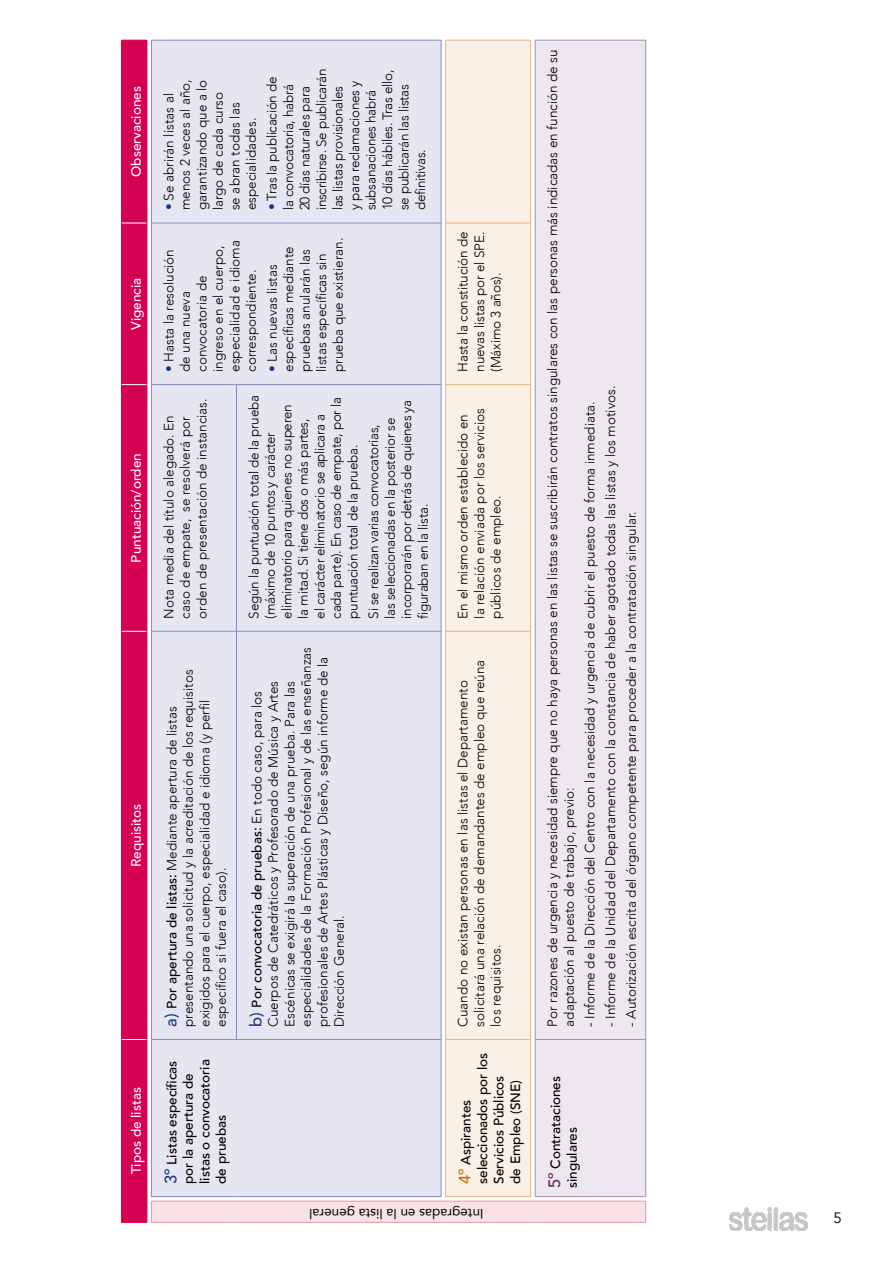
<style>
.page{position:relative;width:893px;height:1263px;background:#fff}
.page>*{position:absolute;margin:0;border:0;box-sizing:border-box;transform-origin:0 0}
.t1{font:15px "Avenir";color:#000}
.t2{font:300 13.5px/16.5px "Avenir";color:#000}
.t3{font:300 13.5px/16.5px "Avenir";letter-spacing:-.02em;color:#000}
.t4{font:500 13.5px/16.5px "Avenir";color:#000}
.t5{font:500 13.5px "Avenir";color:#fff}
.t6{font:13.5px "Avenir";color:#000}
.s1{color:#14387f}
.s2{font-weight:500;font-size:16.5px;color:#14387f}
.s3{font-weight:500}
.s4{font-size:16.5px;color:#14387f}
.s5{font-size:16.5px;color:#c96b0f}
.s6{font-size:16.5px;color:#68236b}
</style>
<div class="page">
<img style="left:729px;top:1208px;width:79px;height:22px">
<div style="left:151px;top:1201px;width:495px;height:21px;background:#f9e2e5"></div>
<div style="left:152px;top:41px;width:289px;height:1155px;background:#e6e6f3"></div>
<svg style="left:446px;top:41px;width:84px;height:1155px;background:#faeee3"></svg>
<div style="left:536px;top:41px;width:109px;height:1155px;background:#ede7f0"></div>
<hr style="left:535px;top:1039px;width:110px;height:1px;background:#ac88ae">
<hr style="left:535px;top:1039px;width:1px;height:158px;background:#ac88ae">
<hr style="left:535px;top:1196px;width:110px;height:1px;background:#ac88ae">
<hr style="left:535px;top:631px;width:1px;height:408px;background:#ac88ae">
<hr style="left:535px;top:385px;width:1px;height:246px;background:#ac88ae">
<hr style="left:535px;top:223px;width:1px;height:162px;background:#ac88ae">
<hr style="left:535px;top:40px;width:1px;height:183px;background:#ac88ae">
<hr style="left:535px;top:40px;width:110px;height:1px;background:#ac88ae">
<hr style="left:645px;top:1039px;width:1px;height:158px;background:#ac88ae">
<hr style="left:645px;top:631px;width:1px;height:408px;background:#ac88ae">
<hr style="left:645px;top:385px;width:1px;height:246px;background:#ac88ae">
<hr style="left:645px;top:223px;width:1px;height:162px;background:#ac88ae">
<hr style="left:645px;top:40px;width:1px;height:183px;background:#ac88ae">
<hr style="left:152px;top:1196px;width:84px;height:1px;background:#858cbc">
<hr style="left:236px;top:1196px;width:205px;height:1px;background:#858cbc">
<hr style="left:441px;top:1039px;width:1px;height:158px;background:#858cbc">
<hr style="left:152px;top:1039px;width:84px;height:1px;background:#858cbc">
<hr style="left:152px;top:631px;width:84px;height:1px;background:#858cbc">
<hr style="left:236px;top:631px;width:1px;height:409px;background:#858cbc">
<hr style="left:237px;top:1039px;width:204px;height:1px;background:#858cbc">
<hr style="left:441px;top:631px;width:1px;height:408px;background:#858cbc">
<hr style="left:236px;top:384px;width:1px;height:247px;background:#858cbc">
<hr style="left:237px;top:631px;width:204px;height:1px;background:#858cbc">
<hr style="left:441px;top:385px;width:1px;height:246px;background:#858cbc">
<hr style="left:152px;top:384px;width:84px;height:1px;background:#858cbc">
<hr style="left:237px;top:384px;width:204px;height:1px;background:#858cbc">
<hr style="left:441px;top:223px;width:1px;height:162px;background:#858cbc">
<hr style="left:152px;top:223px;width:84px;height:1px;background:#858cbc">
<hr style="left:152px;top:40px;width:84px;height:1px;background:#858cbc">
<hr style="left:236px;top:223px;width:205px;height:1px;background:#858cbc">
<hr style="left:236px;top:40px;width:205px;height:1px;background:#858cbc">
<hr style="left:441px;top:40px;width:1px;height:183px;background:#858cbc">
<hr style="left:152px;top:1222px;width:84px;height:1px;background:#ea97a4">
<hr style="left:236px;top:1222px;width:205px;height:1px;background:#ea97a4">
<hr style="left:446px;top:1222px;width:85px;height:1px;background:#ea97a4">
<hr style="left:535px;top:1222px;width:110px;height:1px;background:#ea97a4">
<svg style="left:121px;top:40px;width:31px;height:1183px;background:#d6236b"></svg>
<hr style="left:152px;top:1201px;width:84px;height:1px;background:#ea97a4">
<hr style="left:236px;top:1201px;width:205px;height:1px;background:#ea97a4">
<hr style="left:446px;top:1201px;width:85px;height:1px;background:#ea97a4">
<hr style="left:535px;top:1201px;width:110px;height:1px;background:#ea97a4">
<svg style="left:645px;top:1201px;width:1px;height:21px"></svg>
<hr style="left:446px;top:1196px;width:84px;height:1px;background:#e6b484">
<hr style="left:445px;top:1039px;width:1px;height:158px;background:#e6b484">
<hr style="left:446px;top:1039px;width:84px;height:1px;background:#e6b484">
<hr style="left:445px;top:631px;width:1px;height:408px;background:#e6b484">
<hr style="left:445px;top:385px;width:1px;height:246px;background:#e6b484">
<hr style="left:445px;top:223px;width:1px;height:162px;background:#e6b484">
<hr style="left:445px;top:40px;width:1px;height:183px;background:#e6b484">
<hr style="left:446px;top:631px;width:84px;height:1px;background:#e6b484">
<hr style="left:446px;top:384px;width:84px;height:1px;background:#e6b484">
<hr style="left:446px;top:223px;width:84px;height:1px;background:#e6b484">
<hr style="left:446px;top:40px;width:84px;height:1px;background:#e6b484">
<hr style="left:530px;top:1039px;width:1px;height:158px;background:#e6b484">
<hr style="left:530px;top:631px;width:1px;height:408px;background:#e6b484">
<hr style="left:530px;top:385px;width:1px;height:246px;background:#e6b484">
<hr style="left:530px;top:223px;width:1px;height:162px;background:#e6b484">
<hr style="left:530px;top:40px;width:1px;height:183px;background:#e6b484">
<p class="t5" style="left:125px;top:177px;width:92px;rotate:-90deg">Observaciones</p>
<p class="t5" style="left:125px;top:330px;width:53px;rotate:-90deg">Vigencia</p>
<p class="t5" style="left:125px;top:562px;width:111px;rotate:-90deg">Puntuación/orden</p>
<p class="t5" style="left:125px;top:867px;width:64px;rotate:-90deg">Requisitos</p>
<p class="t5" style="left:125px;top:1174px;width:88px;rotate:-90deg">Tipos de listas</p>
<p class="t2" style="left:161px;top:210px;width:133px;rotate:-90deg"><span class="s1">•</span> Se abrirán listas al menos 2 veces al año, garantizando que a lo largo de cada curso se abran todas las especialidades.</p>
<p class="t3" style="left:264px;top:210px;width:143px;rotate:-90deg"><span class="s1">•</span> Tras la publicación de la convocatoria, habrá<br>20 días naturales para inscribirse. Se publicarán las listas provisionales<br>y para reclamaciones y subsanaciones habrá<br>10 días hábiles. Tras ello, se publicarán las listas definitivas.</p>
<p class="t2" style="left:161px;top:372px;width:133px;rotate:-90deg"><span class="s1">•</span> Hasta la resolución de una nueva convocatoria de ingreso en el cuerpo, especialidad e idioma correspondiente.</p>
<p class="t2" style="left:264px;top:372px;width:136px;rotate:-90deg"><span class="s1">•</span> Las nuevas listas específicas mediante pruebas anularán las listas específicas sin prueba que existieran.</p>
<p class="t2" style="left:161px;top:618px;width:222px;rotate:-90deg">Nota media del título alegado. En caso de empate, se resolverá por orden de presentación de instancias.</p>
<p class="t2" style="left:164px;top:1027px;width:359px;rotate:-90deg"><span class="s2">a)</span> <span class="s3">Por apertura de listas:</span> Mediante apertura de listas presentando una solicitud y la acreditación de los requisitos exigidos para el cuerpo, especialidad e idioma (y perfil específico si fuera el caso).</p>
<p class="t4" style="left:163px;top:1184px;width:126px;rotate:-90deg"><span class="s4">3º</span> Listas específicas por la apertura de listas o convocatoria de pruebas</p>
<p class="t3" style="left:246px;top:618px;width:225px;rotate:-90deg">Según la puntuación total de la prueba (máximo de 10 puntos y carácter eliminatorio para quienes no superen la mitad. Si tiene dos o más partes,<br>el carácter eliminatorio se aplicara a cada parte). En caso de empate, por la puntuación total de la prueba.</p>
<p class="t3" style="left:365px;top:618px;width:220px;rotate:-90deg">Si se realizan varias convocatorias,<br>las seleccionadas en la posterior se incorporarán por detrás de quienes ya figuraban en la lista.</p>
<p class="t2" style="left:249px;top:1027px;width:381px;rotate:-90deg"><span class="s2">b)</span> <span class="s3">Por convocatoria de pruebas:</span> En todo caso, para los Cuerpos de Catedráticos y Profesorado de Música y Artes Escénicas se exigirá la superación de una prueba. Para las especialidades de la Formación Profesional y de las enseñanzas profesionales de Artes Plásticas y Diseño, según informe de la Dirección General.</p>
<p class="t2" style="left:455px;top:372px;width:142px;text-align:justify;rotate:-90deg">Hasta la constitución de nuevas listas por el SPE. (Máximo 3 años).</p>
<p class="t2" style="left:455px;top:618px;width:212px;rotate:-90deg">En el mismo orden establecido en la relación enviada por los servicios públicos de empleo.</p>
<p class="t2" style="left:455px;top:1027px;width:369px;rotate:-90deg">Cuando no existan personas en las listas el Departamento solicitará una relación de demandantes de empleo que reúna los requisitos.</p>
<p class="t4" style="left:457px;top:1184px;width:133px;rotate:-90deg"><span class="s5">4º</span> Aspirantes seleccionados por los<br>Servicios Públicos<br>de Empleo (SNE)</p>
<p class="t6" style="left:484px;top:1224px;width:176px;rotate:-180deg">Integradas en la lista general</p>
<p class="t2" style="left:544px;top:1027px;width:979px;rotate:-90deg">Por razones de urgencia y necesidad siempre que no haya personas en las listas se suscribirán contratos singulares con las personas más indicadas en función de su adaptación al puesto de trabajo, previo:</p>
<p class="t2" style="left:602px;top:1027px;width:642px;rotate:-90deg">- Informe de la Unidad del Departamento con la constancia de haber agotado todas las listas y los motivos.</p>
<p class="t2" style="left:582px;top:1027px;width:627px;rotate:-90deg">- Informe de la Dirección del Centro con la necesidad y urgencia de cubrir el puesto de forma inmediata.</p>
<p class="t2" style="left:623px;top:1027px;width:517px;rotate:-90deg">- Autorización escrita del órgano competente para proceder a la contratación singular.</p>
<p class="t4" style="left:546px;top:1188px;width:114px;rotate:-90deg"><span class="s6">5º</span> Contrataciones singulares</p>
<p class="t1" style="left:834px;top:1208px;width:10px">5</p>
</div>
